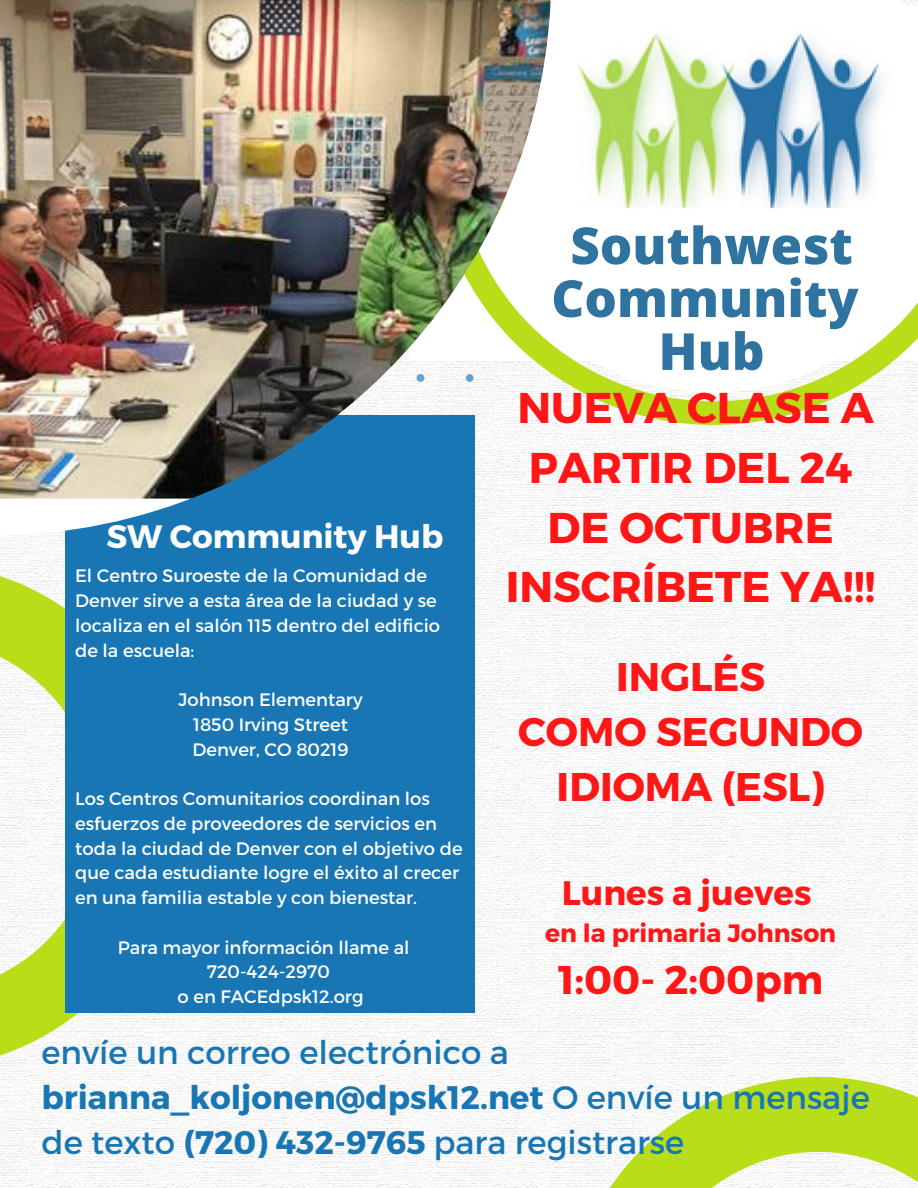
<style>
.page{position:relative;width:918px;height:1188px;background:#fff}
.page>*{position:absolute;margin:0;border:0;box-sizing:border-box;transform-origin:0 0}
.t1{font:800 51px/52.8px "Open Sans";color:#2f74a0;text-align:center}
.t2{font:700 43.05px/59.7px "Montserrat";color:#ff1616;text-align:center}
.t3{font:700 40.05px/55.2px "Montserrat";color:#ff1616;text-align:center}
.t4{font:700 34.05px "Montserrat";color:#ff1616}
.t5{font:32.55px/45px "Montserrat";color:#1976b4}
.t6{font:700 32.4px "Montserrat";color:#fefffe}
.t7{font:700 25.05px "Montserrat";color:#ff1616}
.t8{font:18px/24.8px "Montserrat";color:#fefffe}
.s1{font-weight:700}
</style>
<div class="page">
<img style="left:0;top:530px;width:918px;height:658px">
<svg style="left:474px;top:985px;width:444px;height:203px;fill:#f6f6f6"></svg>
<svg style="left:0;top:535px;width:244px;height:604px"></svg>
<div style="left:65px;top:415px;width:409px;height:597px;background:#1976b4"></div>
<svg style="left:551px;top:392px;width:367px;height:138px"></svg>
<svg style="left:551px;top:0;width:367px;height:392px"></svg>
<img style="left:555px;top:0;width:342px;height:275px">
<img style="left:0;top:0;width:551px;height:535px">
<h1 class="t1" style="left:551px;top:218px;width:309px">Southwest<br>Community<br>Hub</h1>
<h2 class="t2" style="left:506px;top:376px;width:371px">NUEVA CLASE A<br>PARTIR DEL 24<br>DE OCTUBRE<br>INSCRÍBETE YA!!!</h2>
<h3 class="t6" style="left:106px;top:516px;width:338px">SW Community Hub</h3>
<p class="t8" style="left:75px;top:563px;width:367px">El Centro Suroeste de la Comunidad de Denver sirve a esta área de la ciudad y se localiza en el salón 115 dentro del edificio de la escuela:</p>
<p class="t8" style="left:179px;top:686px;width:186px;text-align:center">Johnson Elementary<br>1850 Irving Street<br>Denver, CO 80219</p>
<p class="t8" style="left:75px;top:785px;width:389px">Los Centros Comunitarios coordinan los esfuerzos de proveedores de servicios en toda la ciudad de Denver con el objetivo de que cada estudiante logre el éxito al crecer en una familia estable y con bienestar.</p>
<p class="t8" style="left:118px;top:934px;width:293px">Para mayor información llame al</p>
<p class="t8" style="left:207px;top:959px;width:125px">720-424-2970</p>
<p class="t8" style="left:178px;top:983px;width:188px">o en FACEdpsk12.org</p>
<h3 class="t3" style="left:518px;top:647px;width:346px">INGLÉS<br>COMO SEGUNDO<br>IDIOMA (ESL)</h3>
<h3 class="t4" style="left:562px;top:871px;width:251px">Lunes a jueves</h3>
<h3 class="t7" style="left:545px;top:917px;width:292px">en la primaria Johnson</h3>
<h3 class="t3" style="left:558px;top:950px;width:267px">1:00- 2:00pm</h3>
<h3 class="t5" style="left:42px;top:1028px;width:830px">envíe un correo electrónico a <span class="s1">brianna_koljonen@dpsk12.net</span> O envíe un mensaje de texto <span class="s1">(720) 432-9765</span> para registrarse</h3>
</div>
